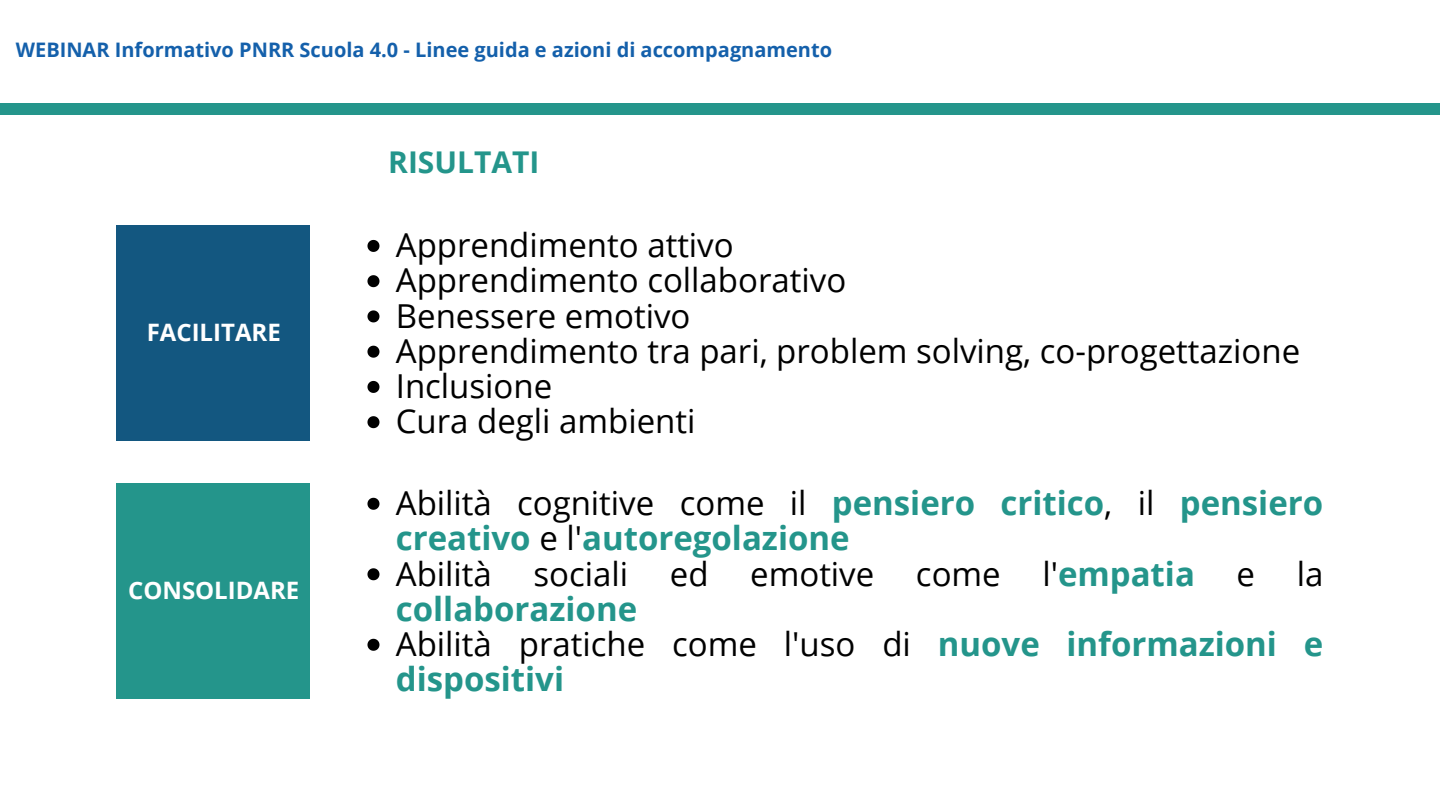
<style>
.page{position:relative;width:1440px;height:810px;background:#fff}
.page>*{position:absolute;margin:0;border:0;box-sizing:border-box;transform-origin:0 0}
.t1{font:33px/35.2px "Open Sans";color:#000}
.t2{font:700 33px/35.2px "Open Sans";color:#24958b}
.t3{font:700 30px "Open Sans";color:#24958b}
.t4{font:700 24px "Open Sans";color:#fff}
.t5{font:700 20px "Open Sans";color:#1460ab}
.s1{font-weight:400;color:#000}
</style>
<div class="page">
<div style="left:0;top:103px;width:1439px;height:12px;background:#24958b"></div>
<div style="left:116px;top:225px;width:194px;height:216px;background:#135780"></div>
<svg style="left:367px;top:240px;width:12px;height:12px"></svg>
<svg style="left:367px;top:275px;width:12px;height:12px"></svg>
<svg style="left:367px;top:310px;width:12px;height:12px"></svg>
<svg style="left:367px;top:346px;width:12px;height:12px"></svg>
<svg style="left:367px;top:381px;width:12px;height:12px"></svg>
<svg style="left:367px;top:416px;width:12px;height:12px"></svg>
<div style="left:116px;top:483px;width:194px;height:216px;background:#24958b"></div>
<svg style="left:367px;top:498px;width:12px;height:12px"></svg>
<svg style="left:367px;top:568px;width:12px;height:12px"></svg>
<svg style="left:367px;top:639px;width:12px;height:12px"></svg>
<p class="t5" style="left:16px;top:36px;width:818px">WEBINAR Informativo PNRR Scuola 4.0 - Linee guida e azioni di accompagnamento</p>
<p class="t4" style="left:147px;top:316px;width:136px">FACILITARE</p>
<p class="t4" style="left:128px;top:574px;width:173px">CONSOLIDARE</p>
<p class="t3" style="left:388px;top:141px;width:153px">RISULTATI</p>
<p class="t1" style="left:396px;top:227px;width:906px">Apprendimento attivo<br>Apprendimento collaborativo<br>Benessere emotivo<br>Apprendimento tra pari, problem solving, co-progettazione<br>Inclusione<br>Cura degli ambienti</p>
<p class="t2" style="left:396px;top:485px;width:929px"><span class="s1">Abilità cognitive come il</span> pensiero critico<span class="s1">, il</span> pensiero creativo <span class="s1">e l'</span>autoregolazione<br><span class="s1">Abilità</span></p>
<p class="t1" style="left:534px;top:555px;width:96px">sociali</p>
<p class="t1" style="left:670px;top:555px;width:40px">ed</p>
<p class="t1" style="left:750px;top:555px;width:126px">emotive</p>
<p class="t1" style="left:916px;top:555px;width:86px">come</p>
<p class="t2" style="left:1042px;top:555px;width:154px"><span class="s1">l'</span>empatia</p>
<p class="t1" style="left:1237px;top:555px;width:20px">e</p>
<p class="t1" style="left:1297px;top:555px;width:28px">la</p>
<p class="t2" style="left:396px;top:590px;width:929px">collaborazione<br><span class="s1">Abilità pratiche come l'uso di</span> nuove informazioni e dispositivi</p>
</div>
